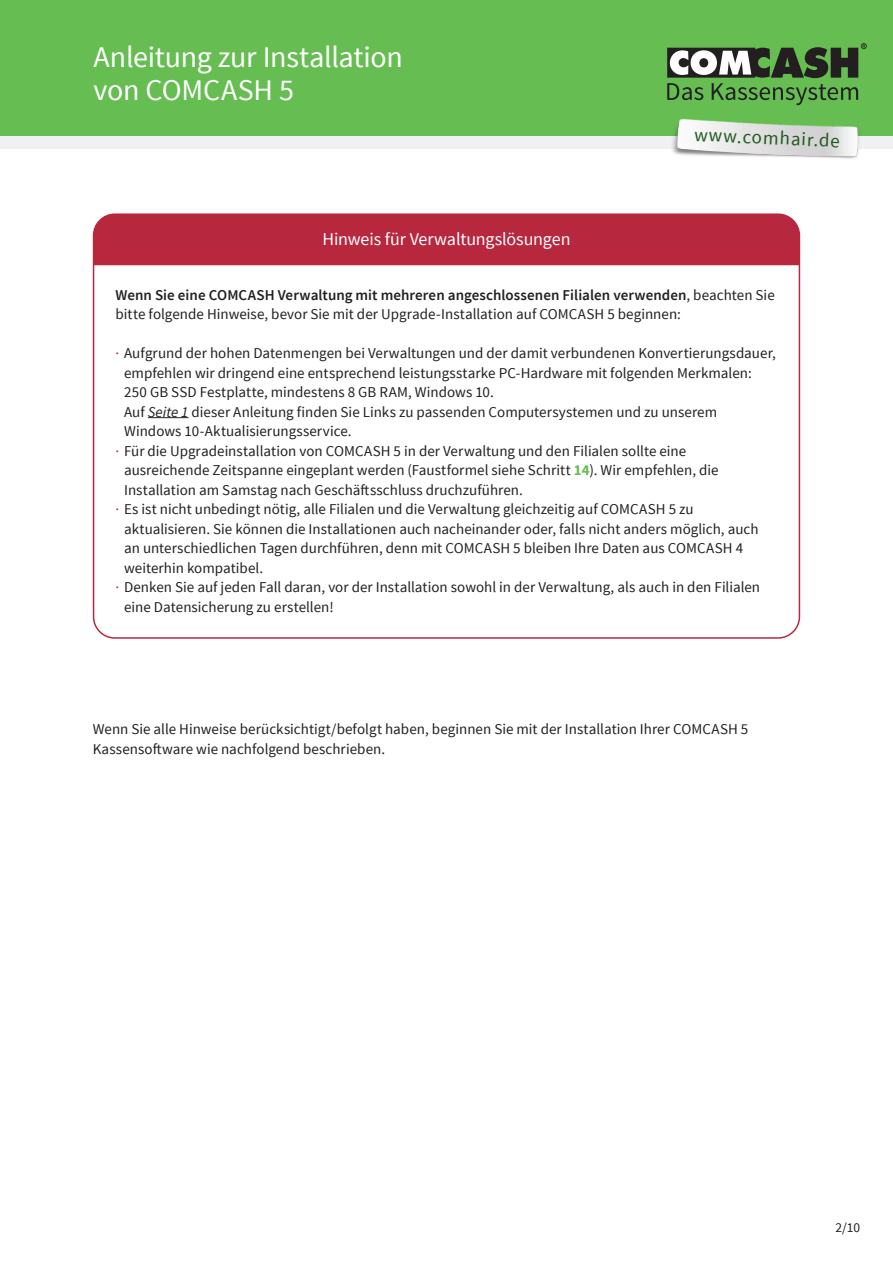
<style>
.page{position:relative;width:893px;height:1263px;background:#fff}
.page>*{position:absolute;margin:0;border:0;box-sizing:border-box;transform-origin:0 0}
.t1{font:30px/33px "Source Sans Pro";letter-spacing:-.01em;color:#fff}
.t2{font:18.9px "Source Sans Pro";color:#205a1f}
.t3{font:18px "Source Sans Pro";letter-spacing:-.01em;color:#fff}
.t4{font:15px/19.5px "Source Sans Pro";color:#231f20}
.t5{font:13.5px "Source Sans Pro";color:#231f20}
.s1{font-weight:600}
.s2{color:#b7283f}
.s3{font-style:italic}
.s4{font-weight:700;color:#66bd52}
</style>
<div class="page">
<div style="left:0;top:0;width:893px;height:136px;background:#66bd52"></div>
<div style="left:0;top:136px;width:893px;height:13px;background:#f0f1f2"></div>
<img style="left:672px;top:119px;width:187px;height:40px">
<svg style="left:667px;top:43px;width:200px;height:62px"></svg>
<div style="left:94px;top:214px;width:705px;height:51px;background:#b7283f"></div>
<hr style="left:148px;top:417px;width:40px;height:1px;background:#231f20">
<h1 class="t1" style="left:94px;top:41px;width:311px">Anleitung zur Installation von COMCASH 5</h1>
<p class="t3" style="left:322px;top:228px;width:250px">Hinweis für Verwaltungslösungen</p>
<p class="t2" style="left:695px;top:122px;width:147px;rotate:3deg">www.comhair.de</p>
<p class="t4" style="left:116px;top:285px;width:661px"><span class="s1">Wenn Sie eine COMCASH Verwaltung mit mehreren angeschlossenen Filialen verwenden</span>, beachten Sie bitte folgende Hinweise, bevor Sie mit der Upgrade-Installation auf COMCASH 5 beginnen:</p>
<p class="t4" style="left:116px;top:344px;width:662px"><span class="s2">·</span> Aufgrund der hohen Datenmengen bei Verwaltungen und der damit verbundenen Konvertierungsdauer,</p>
<p class="t4" style="left:124px;top:363px;width:629px">empfehlen wir dringend eine entsprechend leistungsstarke PC-Hardware mit folgenden Merkmalen:</p>
<p class="t4" style="left:124px;top:383px;width:371px">250 GB SSD Festplatte, mindestens 8 GB RAM, Windows 10.</p>
<p class="t4" style="left:124px;top:402px;width:595px">Auf <span class="s3">Seite 1</span> dieser Anleitung finden Sie Links zu passenden Computersystemen und zu unserem</p>
<p class="t4" style="left:124px;top:422px;width:229px">Windows 10-Aktualisierungsservice.</p>
<p class="t4" style="left:116px;top:441px;width:572px"><span class="s2">·</span> Für die Upgradeinstallation von COMCASH 5 in der Verwaltung und den Filialen sollte eine</p>
<p class="t4" style="left:124px;top:461px;width:596px">ausreichende Zeitspanne eingeplant werden (Faustformel siehe Schritt <span class="s4">14</span>). Wir empfehlen, die</p>
<p class="t4" style="left:124px;top:480px;width:400px">Installation am Samstag nach Geschäftsschluss druchzuführen.</p>
<p class="t4" style="left:116px;top:500px;width:580px"><span class="s2">·</span> Es ist nicht unbedingt nötig, alle Filialen und die Verwaltung gleichzeitig auf COMCASH 5 zu</p>
<p class="t4" style="left:124px;top:519px;width:636px">aktualisieren. Sie können die Installationen auch nacheinander oder, falls nicht anders möglich, auch</p>
<p class="t4" style="left:124px;top:539px;width:621px">an unterschiedlichen Tagen durchführen, denn mit COMCASH 5 bleiben Ihre Daten aus COMCASH 4</p>
<p class="t4" style="left:124px;top:558px;width:141px">weiterhin kompatibel.</p>
<p class="t4" style="left:116px;top:578px;width:646px"><span class="s2">·</span> Denken Sie auf jeden Fall daran, vor der Installation sowohl in der Verwaltung, als auch in den Filialen</p>
<p class="t4" style="left:124px;top:597px;width:211px">eine Datensicherung zu erstellen!</p>
<p class="t4" style="left:93px;top:720px;width:657px">Wenn Sie alle Hinweise berücksichtigt/befolgt haben, beginnen Sie mit der Installation Ihrer COMCASH 5<br>Kassensoftware wie nachfolgend beschrieben.</p>
<p class="t5" style="left:835px;top:1219px;width:26px">2/10</p>
</div>
